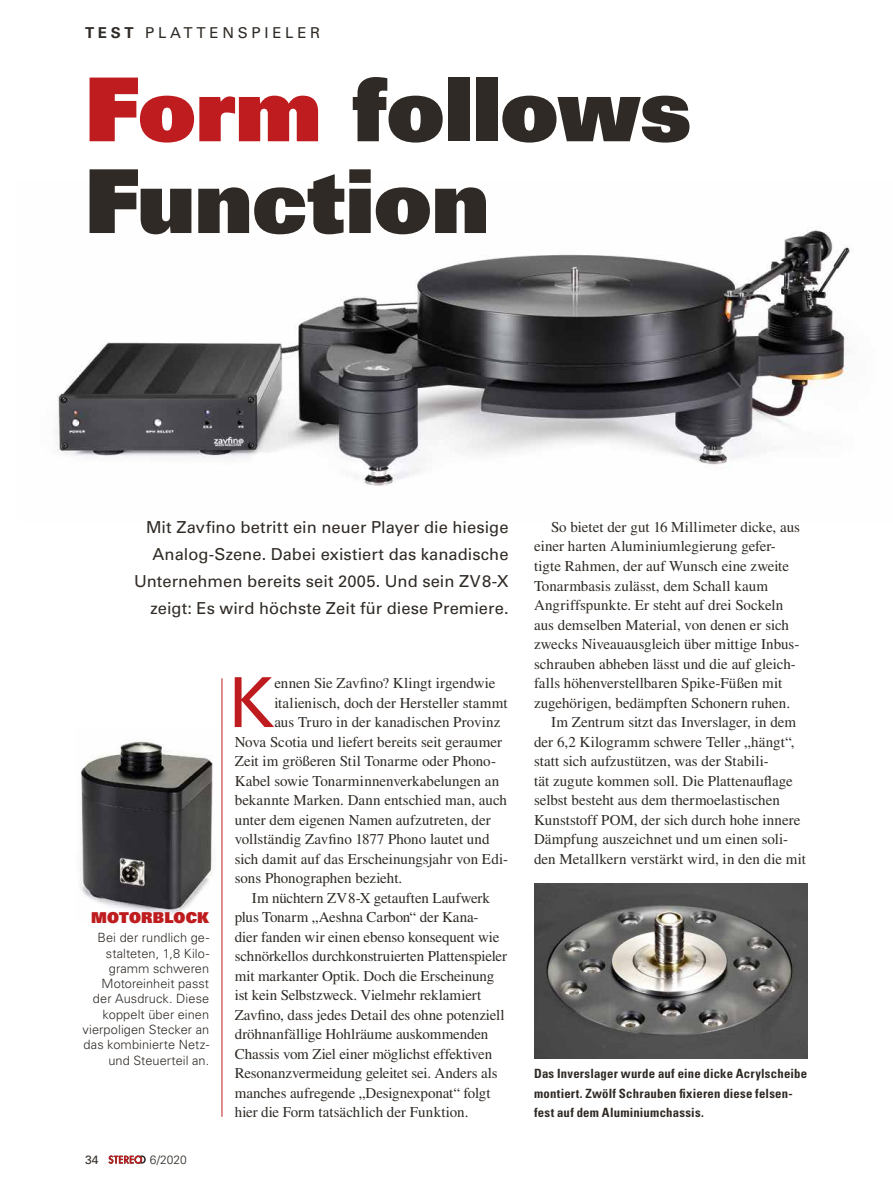
<style>
.page{position:relative;width:893px;height:1191px;background:#fff}
.page>*{position:absolute;margin:0;border:0;box-sizing:border-box;transform-origin:0 0}
.t1{font:88.2px/91.8px "Univers LT Std X Black";letter-spacing:-.005em;color:#2f2a25}
.t2{font:69px "Univers LT Std";color:#be1c1e}
.t3{font:16.5px/27px "Univers LT Std";letter-spacing:.005em;color:#2f2a25;text-align:right}
.t4{font:15px "Times LT Std";color:#2f2a25}
.t5{font:15px "Univers LT Std";letter-spacing:.25em;color:#2f2a25}
.t6{font:15px "Univers LT Std X Black";letter-spacing:.01em;color:#be1c1e}
.t7{font:300 12.75px/15.3px "Univers LT Std";letter-spacing:.005em;color:#2f2a25;text-align:right}
.t8{font:700 condensed 12.75px/19.5px "Univers LT Std";letter-spacing:.015em;color:#2f2a25}
.t9{font:300 12px "Univers LT Std";color:#2f2a25}
.t10{font:12px "Univers LT Std";color:#2f2a25}
.s1{font-weight:700}
.s2{color:#be1c1e}
</style>
<div class="page">
<img style="left:57px;top:230px;width:796px;height:256px">
<svg style="left:108px;top:1155px;width:38px;height:8px"></svg>
<hr style="left:222px;top:678px;width:1px;height:438px;background:#be1c1e">
<img style="left:534px;top:883px;width:274px;height:175px">
<img style="left:80px;top:741px;width:133px;height:173px">
<p class="t5" style="left:85px;top:24px;width:237px"><span class="s1">TEST</span> PLATTENSPIELER</p>
<h1 class="t1" style="left:85px;top:61px;width:608px"><span class="s2">Form</span> follows<br>Function</h1>
<p class="t3" style="left:134px;top:513px;width:376px">Mit Zavfino betritt ein neuer Player die hiesige Analog-Szene. Dabei existiert das kanadische Unternehmen bereits seit 2005. Und sein ZV8-X zeigt: Es wird höchste Zeit für diese Premiere.</p>
<p class="t6" style="left:91px;top:907px;width:119px">MOTORBLOCK</p>
<p class="t7" style="left:83px;top:930px;width:128px">Bei der rundlich ge&shy;stalteten, 1,8 Kilo&shy;gramm schweren<br>Motoreinheit passt der Ausdruck. Diese koppelt über einen vierpoligen Stecker an das kombinierte Netz&shy;und Steuerteil an.</p>
<p class="t10" style="left:85px;top:1152px;width:15px">34</p>
<p class="t9" style="left:150px;top:1152px;width:38px">6/2020</p>
<h2 class="t2" style="left:228px;top:661px;width:48px">K</h2>
<p class="t4" style="left:274px;top:674px;width:223px">ennen Sie Zavfino? Klingt irgendwie</p>
<p class="t4" style="left:274px;top:694px;width:235px">italienisch, doch der Hersteller stammt</p>
<p class="t4" style="left:274px;top:713px;width:228px">aus Truro in der kanadischen Provinz</p>
<p class="t4" style="left:235px;top:733px;width:269px">Nova Scotia und liefert bereits seit geraumer</p>
<p class="t4" style="left:235px;top:752px;width:263px">Zeit im größeren Stil Tonarme oder Phono-</p>
<p class="t4" style="left:235px;top:772px;width:266px">Kabel sowie Tonarminnenverkabelungen an</p>
<p class="t4" style="left:235px;top:791px;width:274px">bekannte Marken. Dann entschied man, auch</p>
<p class="t4" style="left:235px;top:811px;width:258px">unter dem eigenen Namen aufzutreten, der</p>
<p class="t4" style="left:235px;top:830px;width:256px">vollständig Zavfino 1877 Phono lautet und</p>
<p class="t4" style="left:235px;top:850px;width:275px">sich damit auf das Erscheinungsjahr von Edi-</p>
<p class="t4" style="left:235px;top:869px;width:169px">sons Phonographen bezieht.</p>
<p class="t4" style="left:252px;top:889px;width:240px">Im nüchtern ZV8-X getauften Laufwerk</p>
<p class="t4" style="left:235px;top:908px;width:245px">plus Tonarm „Aeshna Carbon“ der Kana-</p>
<p class="t4" style="left:235px;top:928px;width:266px">dier fanden wir einen ebenso konsequent wie</p>
<p class="t4" style="left:235px;top:947px;width:274px">schnörkellos durchkonstruierten Plattenspieler</p>
<p class="t4" style="left:235px;top:967px;width:261px">mit markanter Optik. Doch die Erscheinung</p>
<p class="t4" style="left:235px;top:986px;width:248px">ist kein Selbstzweck. Vielmehr reklamiert</p>
<p class="t4" style="left:235px;top:1006px;width:271px">Zavfino, dass jedes Detail des ohne potenziell</p>
<p class="t4" style="left:235px;top:1025px;width:255px">dröhnanfällige Hohlräume auskommenden</p>
<p class="t4" style="left:235px;top:1045px;width:259px">Chassis vom Ziel einer möglichst effektiven</p>
<p class="t4" style="left:235px;top:1064px;width:264px">Resonanzvermeidung geleitet sei. Anders als</p>
<p class="t4" style="left:235px;top:1084px;width:257px">manches aufregende „Designexponat“ folgt</p>
<p class="t4" style="left:235px;top:1103px;width:235px">hier die Form tatsächlich der Funktion.</p>
<p class="t4" style="left:551px;top:518px;width:250px">So bietet der gut 16 Millimeter dicke, aus</p>
<p class="t4" style="left:534px;top:538px;width:243px">einer harten Aluminiumlegierung gefer-</p>
<p class="t4" style="left:534px;top:557px;width:257px">tigte Rahmen, der auf Wunsch eine zweite</p>
<p class="t4" style="left:534px;top:577px;width:236px">Tonarmbasis zulässt, dem Schall kaum</p>
<p class="t4" style="left:534px;top:596px;width:251px">Angriffspunkte. Er steht auf drei Sockeln</p>
<p class="t4" style="left:534px;top:616px;width:256px">aus demselben Material, von denen er sich</p>
<p class="t4" style="left:534px;top:635px;width:267px">zwecks Niveauausgleich über mittige Inbus-</p>
<p class="t4" style="left:534px;top:655px;width:263px">schrauben abheben lässt und die auf gleich-</p>
<p class="t4" style="left:534px;top:674px;width:250px">falls höhenverstellbaren Spike-Füßen mit</p>
<p class="t4" style="left:534px;top:694px;width:258px">zugehörigen, bedämpften Schonern ruhen.</p>
<p class="t4" style="left:551px;top:713px;width:247px">Im Zentrum sitzt das Inverslager, in dem</p>
<p class="t4" style="left:534px;top:733px;width:262px">der 6,2 Kilogramm schwere Teller „hängt“,</p>
<p class="t4" style="left:534px;top:752px;width:236px">statt sich aufzustützen, was der Stabili-</p>
<p class="t4" style="left:534px;top:772px;width:260px">tät zugute kommen soll. Die Plattenauflage</p>
<p class="t4" style="left:534px;top:791px;width:247px">selbst besteht aus dem thermoelastischen</p>
<p class="t4" style="left:534px;top:811px;width:268px">Kunststoff POM, der sich durch hohe innere</p>
<p class="t4" style="left:534px;top:830px;width:256px">Dämpfung auszeichnet und um einen soli-</p>
<p class="t4" style="left:534px;top:850px;width:273px">den Metallkern verstärkt wird, in den die mit</p>
<p class="t8" style="left:534px;top:1063px;width:274px">Das Inverslager wurde auf eine dicke Acrylscheibe montiert. Zwölf Schrauben fixieren diese felsen&shy;fest auf dem Aluminiumchassis.</p>
</div>
